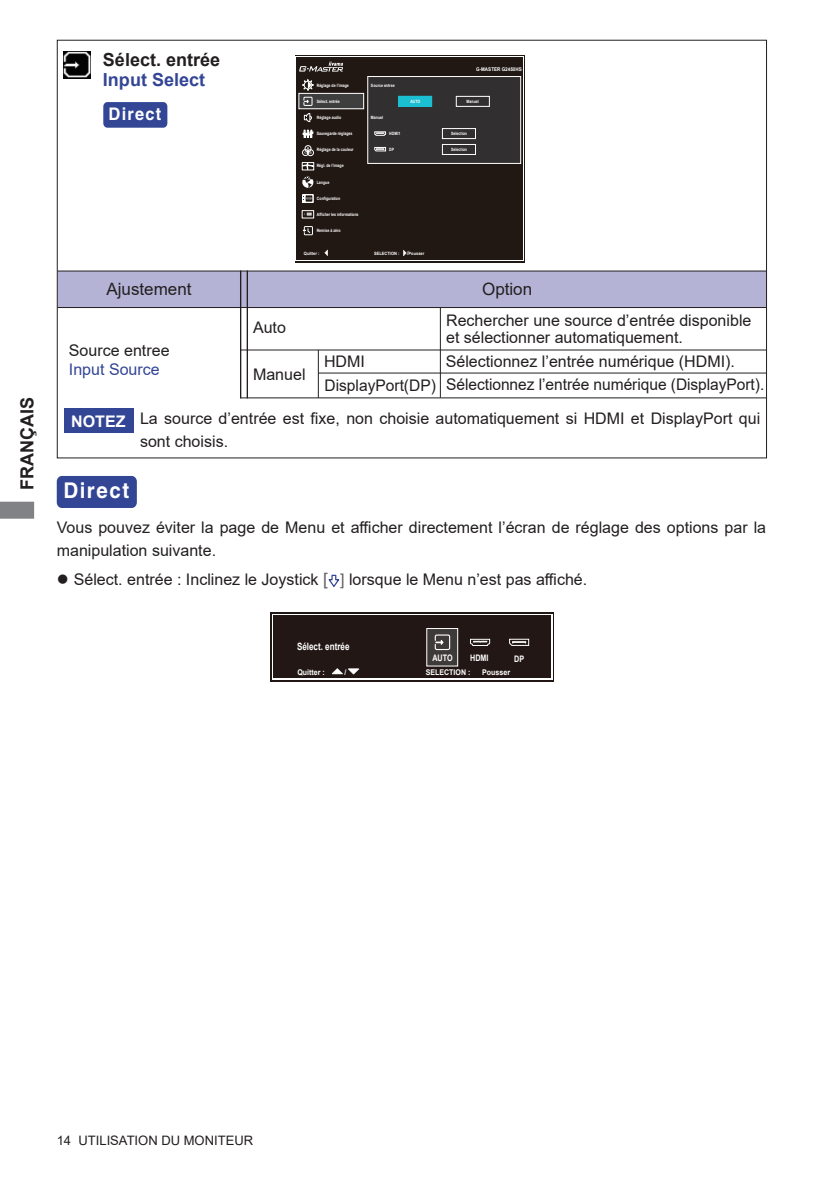
<style>
.page{position:relative;width:840px;height:1191px;background:#fff}
.page>*{position:absolute;margin:0;border:0;box-sizing:border-box;transform-origin:0 0}
.t1{font:700 21.6px "Helvetica";letter-spacing:.075em;color:#fff;scale:.95 1}
.t2{font:700 18px "Arial";color:#231f20}
.t3{font:700 18px "Arial";color:#334595}
.t4{font:700 17.4px "Helvetica";letter-spacing:.075em;color:#fff;scale:.95 1}
.t5{font:17px "Arial";color:#231f20}
.t6{font:16px/22.6px "Arial";color:#231f20}
.t7{font:16px "Arial";color:#334595}
.t8{font:700 16px "Arial";color:#fff}
.t9{font:13px "Arial";color:#231f20}
.t10{font:700 10px "Arial";color:#fff;scale:.8 1}
.t11{font:700 9px "Arial";color:#fff;scale:.8 1}
.t12{font:700 7.8px "Arial";color:#fff;scale:.9 1}
.t13{font:700 5px "Arial";color:#fff;scale:.9 1}
.t14{font:700 4.4px "Arial";color:#fff;scale:.8 1}
.t15{font:700 4.4px "Arial";color:#fff;scale:.9 1}
.s1{font-size:5.8px}
.s2{font-size:17px;color:#636366}
.s3{color:#636366}
</style>
<div class="page">
<svg style="left:0;top:502px;width:34px;height:16px"></svg>
<div style="left:104px;top:103px;width:62px;height:24px;background:#334595;border-radius:3px"></div>
<div style="left:103px;top:102px;width:64px;height:26px;border:2px solid #334595;border-radius:3px"></div>
<img style="left:63px;top:52px;width:28px;height:26px">
<div style="left:57px;top:271px;width:709px;height:37px;background:#b4b3d5;border:2px solid #b4b3d5"></div>
<hr style="left:57px;top:270px;width:709px;height:1px;background:#231f20">
<hr style="left:240px;top:270px;width:1px;height:128px;background:#231f20">
<hr style="left:246px;top:270px;width:2px;height:128px;background:#231f20">
<hr style="left:57px;top:307px;width:709px;height:1px;background:#231f20">
<hr style="left:317px;top:350px;width:1px;height:48px;background:#231f20">
<hr style="left:318px;top:372px;width:447px;height:1px;background:#231f20">
<hr style="left:240px;top:397px;width:526px;height:1px;background:#231f20">
<hr style="left:240px;top:349px;width:526px;height:1px;background:#231f20">
<hr style="left:439px;top:307px;width:1px;height:91px;background:#231f20">
<div style="left:64px;top:408px;width:69px;height:25px;background:#334595"></div>
<svg style="left:328px;top:574px;width:11px;height:13px"></svg>
<div style="left:58px;top:477px;width:78px;height:30px;background:#334595;border-radius:4px"></div>
<div style="left:57px;top:476px;width:80px;height:32px;border:2px solid #334595;border-radius:4px"></div>
<div style="left:270px;top:612px;width:283px;height:70px;background:#221714"></div>
<svg style="left:272px;top:614px;width:280px;height:66px"></svg>
<div style="left:273px;top:615px;width:277px;height:63px;background:#221714"></div>
<div style="left:426px;top:628px;width:31px;height:38px;background:#3e3a39"></div>
<div style="left:426px;top:628px;width:32px;height:38px;border:1px solid #fff"></div>
<div style="left:434px;top:634px;width:16px;height:16px;border:1px solid #fff;border-radius:2px"></div>
<svg style="left:436px;top:640px;width:7px;height:4px"></svg>
<svg style="left:509px;top:638px;width:20px;height:8px"></svg>
<svg style="left:470px;top:638px;width:20px;height:8px"></svg>
<svg style="left:331px;top:668px;width:11px;height:6px"></svg>
<svg style="left:348px;top:668px;width:11px;height:6px"></svg>
<div style="left:296px;top:57px;width:227px;height:203px;background:#211814"></div>
<div style="left:299px;top:93px;width:64px;height:16px;background:#3e3e3f"></div>
<div style="left:298px;top:93px;width:66px;height:16px;border:1px solid #fff"></div>
<div style="left:367px;top:77px;width:153px;height:86px;background:#312f30"></div>
<div style="left:367px;top:76px;width:153px;height:88px;border:1px solid #fff"></div>
<svg style="left:302px;top:79px;width:11px;height:11px"></svg>
<div style="left:302px;top:162px;width:12px;height:8px;border:1px solid #fff"></div>
<svg style="left:302px;top:163px;width:12px;height:7px"></svg>
<div style="left:305px;top:145px;width:6px;height:7px;border:1px solid #fff;border-radius:50%"></div>
<div style="left:302px;top:149px;width:6px;height:7px;border:1px solid #fff;border-radius:50%"></div>
<div style="left:307px;top:149px;width:6px;height:7px;border:1px solid #fff;border-radius:50%"></div>
<svg style="left:304px;top:147px;width:7px;height:7px"></svg>
<svg style="left:302px;top:177px;width:11px;height:11px"></svg>
<div style="left:304px;top:226px;width:8px;height:9px;border:1px solid #fff"></div>
<svg style="left:303px;top:228px;width:7px;height:5px"></svg>
<div style="left:303px;top:97px;width:9px;height:9px;border:1px solid #fff"></div>
<svg style="left:303px;top:113px;width:9px;height:9px"></svg>
<div style="left:302px;top:194px;width:11px;height:9px;border:1px solid #fff"></div>
<svg style="left:303px;top:194px;width:8px;height:8px"></svg>
<div style="left:301px;top:210px;width:13px;height:8px;border:1px solid #fff"></div>
<svg style="left:304px;top:213px;width:7px;height:3px"></svg>
<svg style="left:303px;top:130px;width:10px;height:7px"></svg>
<svg style="left:299px;top:62px;width:44px;height:10px"></svg>
<div style="left:442px;top:144px;width:33px;height:11px;border:1px solid #fff"></div>
<svg style="left:374px;top:131px;width:12px;height:5px"></svg>
<div style="left:398px;top:96px;width:33px;height:10px;background:#1cbed2"></div>
<div style="left:398px;top:96px;width:34px;height:11px;border:1px solid #1cbed2"></div>
<div style="left:455px;top:96px;width:34px;height:11px;border:1px solid #fff"></div>
<div style="left:442px;top:128px;width:33px;height:11px;border:1px solid #fff"></div>
<svg style="left:324px;top:250px;width:4px;height:6px"></svg>
<svg style="left:403px;top:250px;width:3px;height:6px"></svg>
<svg style="left:374px;top:147px;width:12px;height:4px"></svg>
<p class="t2" style="left:14px;top:490px;width:94px;rotate:-90deg">FRANÇAIS</p>
<p class="t2" style="left:103px;top:47px;width:119px">Sélect. entrée</p>
<p class="t3" style="left:103px;top:67px;width:104px">Input Select</p>
<p class="t4" style="left:108px;top:103px;width:57px">Direct</p>
<p class="t14" style="left:316px;top:82px;width:42px">Réglage de I’image</p>
<p class="t14" style="left:316px;top:98px;width:30px">Sélect. entrée</p>
<p class="t14" style="left:317px;top:114px;width:32px">Réglage audio</p>
<p class="t14" style="left:316px;top:130px;width:46px">Sauvegarde réglages</p>
<p class="t14" style="left:317px;top:147px;width:47px">Réglage de la couleur</p>
<p class="t14" style="left:316px;top:179px;width:17px">Langue</p>
<p class="t14" style="left:316px;top:163px;width:35px">Régl. de I’image</p>
<p class="t14" style="left:317px;top:195px;width:31px">Configuration</p>
<p class="t14" style="left:316px;top:211px;width:54px">Afficher les informations</p>
<p class="t14" style="left:316px;top:227px;width:31px">Remise à zéro</p>
<p class="t14" style="left:371px;top:82px;width:31px">Source entree</p>
<p class="t14" style="left:371px;top:114px;width:17px">Manuel</p>
<p class="t14" style="left:389px;top:131px;width:15px">HDMI1</p>
<p class="t14" style="left:389px;top:146px;width:8px">DP</p>
<p class="t13" style="left:476px;top:66px;width:52px">G-MASTER G2450HS</p>
<p class="t14" style="left:410px;top:98px;width:14px">AUTO</p>
<p class="t14" style="left:466px;top:98px;width:17px">Manuel</p>
<p class="t14" style="left:451px;top:131px;width:21px">Selection</p>
<p class="t14" style="left:451px;top:146px;width:21px">Selection</p>
<p class="t15" style="left:304px;top:250px;width:19px">Quitter :</p>
<p class="t15" style="left:374px;top:250px;width:30px">SELECTION :</p>
<p class="t15" style="left:407px;top:250px;width:21px"><span class="s1">/</span>Pousser</p>
<p class="t5" style="left:106px;top:277px;width:87px">Ajustement</p>
<p class="t5" style="left:482px;top:277px;width:52px">Option</p>
<p class="t6" style="left:446px;top:312px;width:307px;line-height:17px">Rechercher une source d’entrée disponible et sélectionner automatiquement.</p>
<p class="t6" style="left:253px;top:316px;width:34px">Auto</p>
<p class="t6" style="left:69px;top:339px;width:102px">Source entree</p>
<p class="t7" style="left:69px;top:358px;width:92px">Input Source</p>
<p class="t6" style="left:324px;top:349px;width:441px;line-height:23.6px;text-indent:121px">Sélectionnez l’entrée numérique (HDMI).<br>DisplayPort(DP) Sélectionnez l’entrée numérique (DisplayPort).</p>
<p class="t6" style="left:324px;top:350px;width:42px">HDMI</p>
<p class="t6" style="left:253px;top:363px;width:54px">Manuel</p>
<p class="t6" style="left:140px;top:407px;width:621px">La source d’entrée est fixe, non choisie automatiquement si HDMI et DisplayPort qui sont choisis.</p>
<p class="t8" style="left:71px;top:410px;width:56px">NOTEZ</p>
<h1 class="t1" style="left:63px;top:477px;width:71px">Direct</h1>
<p class="t6" style="left:57px;top:516px;width:710px">Vous pouvez éviter la page de Menu et afficher directement l’écran de réglage des options par la manipulation suivante.</p>
<p class="t6" style="left:57px;top:568px;width:531px">● Sélect. entrée : Inclinez le Joystick <span class="s2">[</span> <span class="s3">]</span> lorsque le Menu n’est pas affiché.</p>
<p class="t10" style="left:297px;top:639px;width:67px">Sélect. entrée</p>
<p class="t11" style="left:432px;top:652px;width:27px">AUTO</p>
<p class="t11" style="left:470px;top:652px;width:24px">HDMI</p>
<p class="t11" style="left:514px;top:652px;width:14px">DP</p>
<p class="t12" style="left:297px;top:666px;width:32px">Quitter :</p>
<p class="t12" style="left:344px;top:666px;width:4px">/</p>
<p class="t12" style="left:425px;top:666px;width:51px">SELECTION :</p>
<p class="t12" style="left:482px;top:666px;width:32px">Pousser</p>
<p class="t9" style="left:57px;top:1131px;width:198px">14 UTILISATION DU MONITEUR</p>
</div>
